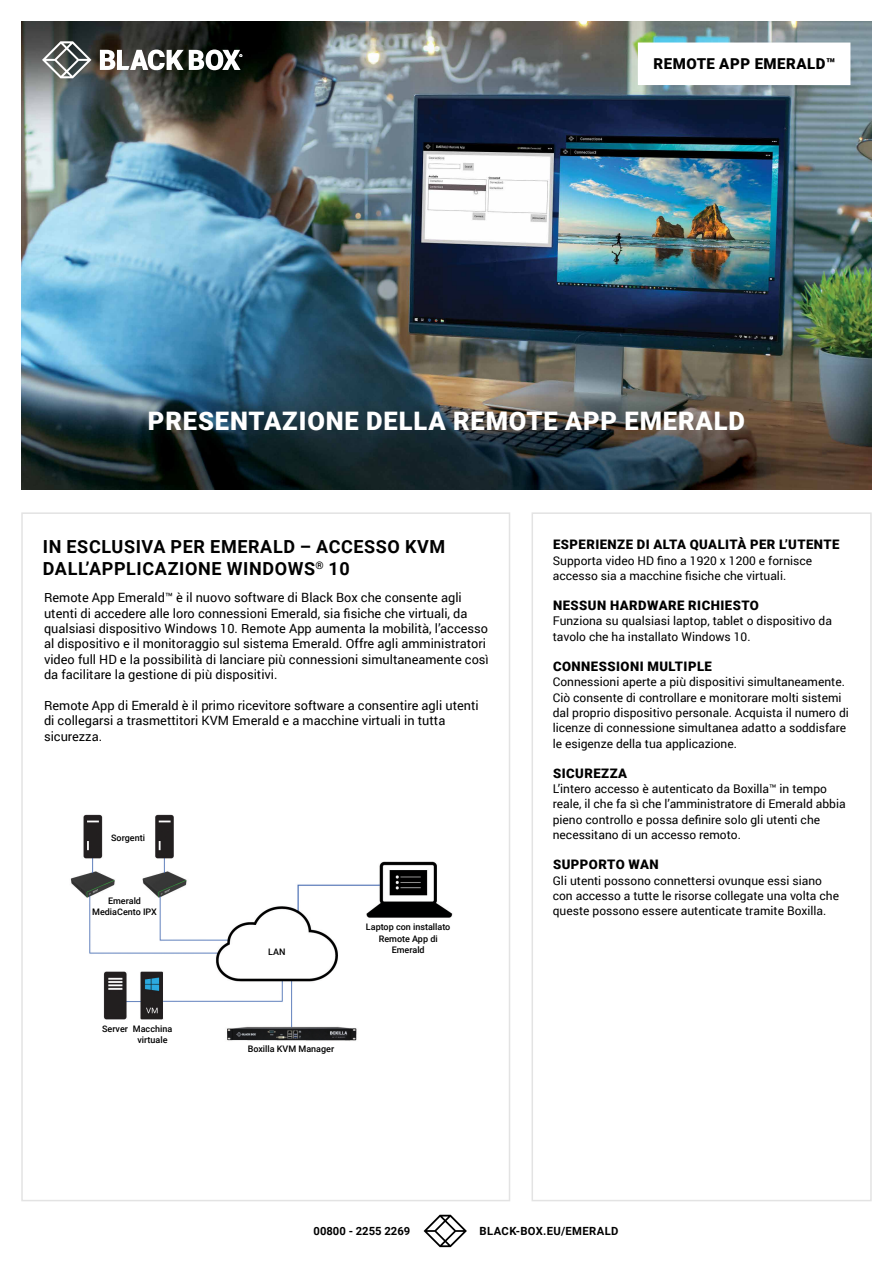
<style>
.page{position:relative;width:893px;height:1263px;background:#fff}
.page>*{position:absolute;margin:0;border:0;box-sizing:border-box;transform-origin:0 0}
.t1{font:900 25.5px "Roboto";letter-spacing:.035em;color:#fff}
.t2{font:700 18px/21.6px "Roboto";letter-spacing:.035em;color:#000}
.t3{font:900 15px "Roboto";letter-spacing:.035em;color:#000}
.t4{font:900 13.2px "Roboto";letter-spacing:.035em;color:#000}
.t5{font:12.75px/15.5px "Roboto";color:#000}
.t6{font:12px/15.3px "Roboto";color:#000}
.t7{font:700 11.25px "Roboto";letter-spacing:.025em;color:#000}
.t8{font:700 11.25px "Roboto";color:#000}
.t9{font:500 9px/11.2px "Roboto";color:#000;text-align:center}
</style>
<div class="page">
<img style="left:21px;top:21px;width:851px;height:468px">
<svg style="left:424px;top:1215px;width:43px;height:32px"></svg>
<svg style="left:42px;top:41px;width:49px;height:37px"></svg>
<svg style="left:100px;top:50px;width:142px;height:20px"></svg>
<div style="left:638px;top:43px;width:212px;height:42px;background:#fff"></div>
<div style="left:531px;top:512px;width:341px;height:689px;border:2px solid #e3e3e3"></div>
<div style="left:21px;top:512px;width:489px;height:689px;border:2px solid #e3e3e3"></div>
<img style="left:70px;top:814px;width:383px;height:227px">
<p class="t3" style="left:653px;top:54px;width:183px">REMOTE APP EMERALD™</p>
<h1 class="t1" style="left:148px;top:403px;width:599px">PRESENTAZIONE DELLA REMOTE APP EMERALD</h1>
<h2 class="t2" style="left:43px;top:535px;width:404px">IN ESCLUSIVA PER EMERALD – ACCESSO KVM<br>DALL’APPLICAZIONE WINDOWS<sup>®</sup> 10</h2>
<p class="t4" style="left:553px;top:535px;width:288px">ESPERIENZE DI ALTA QUALITÀ PER L’UTENTE</p>
<p class="t6" style="left:553px;top:552px;width:261px">Supporta video HD fino a 1920 x 1200 e fornisce accesso sia a macchine fisiche che virtuali.</p>
<p class="t4" style="left:553px;top:596px;width:207px">NESSUN HARDWARE RICHIESTO</p>
<p class="t6" style="left:553px;top:613px;width:281px">Funziona su qualsiasi laptop, tablet o dispositivo da tavolo che ha installato Windows 10.</p>
<p class="t4" style="left:553px;top:657px;width:160px">CONNESSIONI MULTIPLE</p>
<p class="t6" style="left:553px;top:674px;width:298px">Connessioni aperte a più dispositivi simultaneamente.<br>Ciò consente di controllare e monitorare molti sistemi dal proprio dispositivo personale. Acquista il numero di licenze di connessione simultanea adatto a soddisfare le esigenze della tua applicazione.</p>
<p class="t4" style="left:553px;top:764px;width:76px">SICUREZZA</p>
<p class="t6" style="left:553px;top:781px;width:294px">L’intero accesso è autenticato da Boxilla™ in tempo reale, il che fa sì che l’amministratore di Emerald abbia pieno controllo e possa definire solo gli utenti che necessitano di un accesso remoto.</p>
<p class="t4" style="left:553px;top:855px;width:107px">SUPPORTO WAN</p>
<p class="t6" style="left:553px;top:872px;width:288px">Gli utenti possono connettersi ovunque essi siano con accesso a tutte le risorse collegate una volta che queste possono essere autenticate tramite Boxilla.</p>
<p class="t5" style="left:44px;top:590px;width:446px">Remote App Emerald™ è il nuovo software di Black Box che consente agli utenti di accedere alle loro connessioni Emerald, sia fisiche che virtuali, da qualsiasi dispositivo Windows 10. Remote App aumenta la mobilità, l’accesso al dispositivo e il monitoraggio sul sistema Emerald. Offre agli amministratori video full HD e la possibilità di lanciare più connessioni simultaneamente così da facilitare la gestione di più dispositivi.</p>
<p class="t5" style="left:44px;top:697px;width:436px">Remote App di Emerald è il primo ricevitore software a consentire agli utenti di collegarsi a trasmettitori KVM Emerald e a macchine virtuali in tutta sicurezza.</p>
<p class="t9" style="left:111px;top:831px;width:35px">Sorgenti</p>
<p class="t9" style="left:92px;top:894px;width:66px">Emerald<br>MediaCento IPX</p>
<p class="t9" style="left:366px;top:921px;width:86px">Laptop con installato<br>Remote App di</p>
<p class="t9" style="left:137px;top:1023px;width:36px;text-align:left;text-indent:-35px">Server Macchina virtuale</p>
<p class="t9" style="left:268px;top:945px;width:19px">LAN</p>
<p class="t9" style="left:392px;top:944px;width:35px">Emerald</p>
<p class="t9" style="left:248px;top:1042px;width:88px">Boxilla KVM Manager</p>
<p class="t8" style="left:314px;top:1223px;width:98px">00800 - 2255 2269</p>
<p class="t7" style="left:480px;top:1223px;width:140px">BLACK-BOX.EU/EMERALD</p>
</div>
